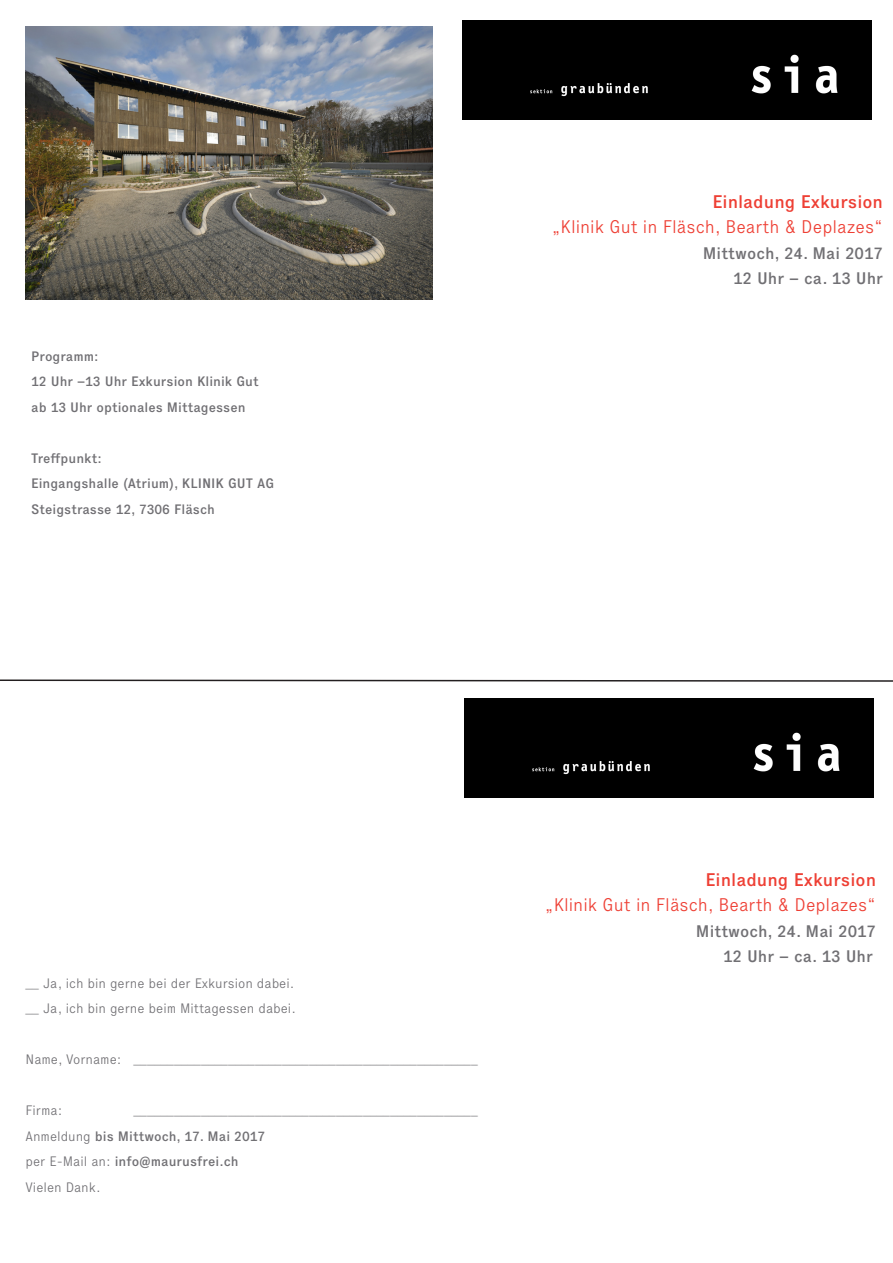
<style>
.page{position:relative;width:893px;height:1263px;background:#fff}
.page>*{position:absolute;margin:0;border:0;box-sizing:border-box;transform-origin:0 0}
.t1{font:300 18px "Executive 45";color:#ee3f34}
.t2{font:500 18px "Executive 65";color:#ee3f34}
.t3{font:500 16.5px/25.5px "Executive 65";color:#717074;text-align:right}
.t4{font:300 13.5px/25.5px "Executive 45";color:#717074}
.t5{font:500 13.5px/25.5px "Executive 65";color:#717074}
.s1{font-family:"Executive 45";font-weight:300}
</style>
<div class="page">
<div style="left:463px;top:20px;width:409px;height:99px;background:#000"></div>
<svg style="left:0;top:679px;width:893px;height:3px"></svg>
<div style="left:464px;top:699px;width:409px;height:98px;background:#000"></div>
<img style="left:26px;top:27px;width:406px;height:272px">
<p class="t5" style="left:31px;top:343px;width:229px">Programm:<br>12 Uhr –13 Uhr Exkursion Klinik Gut ab 13 Uhr optionales Mittagessen</p>
<p class="t5" style="left:31px;top:445px;width:245px">Treffpunkt:<br>Eingangshalle (Atrium), KLINIK GUT AG<br>Steigstrasse 12, 7306 Fläsch</p>
<h1 class="t2" style="left:712px;top:190px;width:172px">Einladung Exkursion</h1>
<h1 class="t1" style="left:552px;top:216px;width:333px">„Klinik Gut in Fläsch, Bearth &amp; Deplazes“</h1>
<p class="t3" style="left:703px;top:240px;width:182px">Mittwoch, 24. Mai 2017<br>12 Uhr – ca. 13 Uhr</p>
<p class="t4" style="left:26px;top:970px;width:272px">__ Ja, ich bin gerne bei der Exkursion dabei. __ Ja, ich bin gerne beim Mittagessen dabei.</p>
<p class="t4" style="left:26px;top:1047px;width:454px">Name, Vorname: ___________________________________________________</p>
<p class="t4" style="left:26px;top:1098px;width:38px">Firma:</p>
<p class="t4" style="left:134px;top:1098px;width:346px">___________________________________________________</p>
<p class="t5" style="left:26px;top:1123px;width:241px"><span class="s1">Anmeldung</span> bis Mittwoch, 17. Mai 2017 <span class="s1">per E-Mail an:</span> info@maurusfrei.ch</p>
<p class="t4" style="left:26px;top:1174px;width:77px">Vielen Dank.</p>
<h1 class="t2" style="left:705px;top:868px;width:172px">Einladung Exkursion</h1>
<h1 class="t1" style="left:545px;top:894px;width:333px">„Klinik Gut in Fläsch, Bearth &amp; Deplazes“</h1>
<p class="t3" style="left:696px;top:918px;width:182px">Mittwoch, 24. Mai 2017<br>12 Uhr – ca. 13 Uhr</p>
</div>
